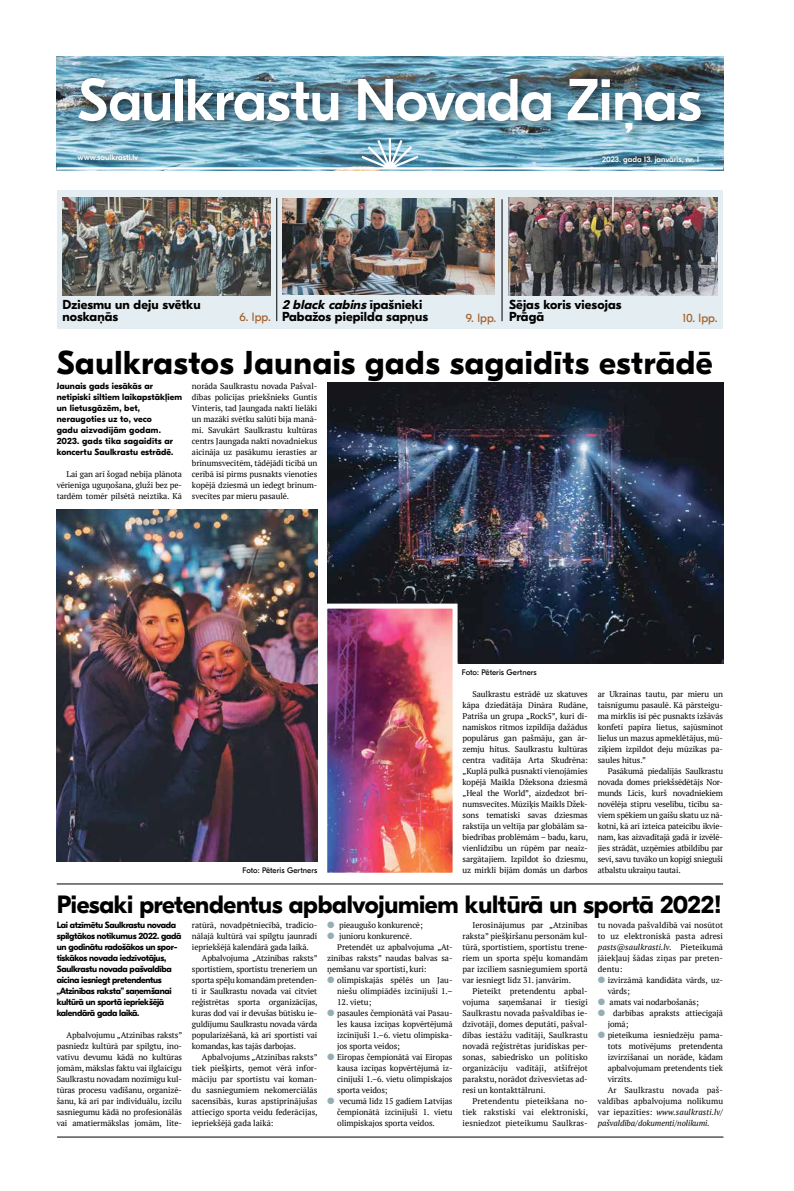
<style>
.page{position:relative;width:794px;height:1191px;background:#fff}
.page>*{position:absolute;margin:0;border:0;box-sizing:border-box;transform-origin:0 0}
.t1{font:500 59px "GT Eesti Pro Display";letter-spacing:-.02em;color:#fff}
.t2{font:700 33px "GT Eesti Pro Display";letter-spacing:.02em;color:#000}
.t3{font:700 25px "GT Eesti Pro Display";letter-spacing:-.01em;color:#000}
.t4{font:700 13px/12px "GT Eesti Pro Display";letter-spacing:.01em;color:#000}
.t5{font:12px "GT Eesti Pro Display";color:#a5612d}
.t6{font:700 9px/11px "GT Eesti Pro Display";letter-spacing:-.03em;color:#000}
.t7{font:700 9px/11px "GT Eesti Pro Display";letter-spacing:.01em;color:#000}
.t8{font:8.3px/11px "PT Serif";letter-spacing:-.01em;color:#000;text-align:justify}
.t9{font:8.3px "PT Serif";letter-spacing:.01em;color:#000}
.t10{font:italic 8.3px "PT Serif";letter-spacing:.01em;color:#000}
.t11{font:italic 8.3px "PT Serif";letter-spacing:-.01em;color:#000}
.t12{font:500 8px "GT Eesti Pro Display";color:#fff}
.t13{font:8px "GT Eesti Pro Display";color:#000}
.s1{font-style:italic}
.s2{font-weight:700;font-size:13px;color:#000}
.s3{font-style:normal}
</style>
<div class="page">
<img style="left:57px;top:56px;width:666px;height:114px">
<hr style="left:57px;top:1136px;width:666px;height:1px;background:#000">
<div style="left:57px;top:190px;width:666px;height:138px;background:#e4edf1"></div>
<img style="left:508px;top:198px;width:209px;height:97px">
<img style="left:282px;top:198px;width:212px;height:97px">
<img style="left:62px;top:198px;width:209px;height:97px">
<div style="left:598px;top:153px;width:108px;height:18px;background:#000;opacity:.75"></div>
<hr style="left:276px;top:198px;width:1px;height:123px;background:#000">
<hr style="left:502px;top:199px;width:1px;height:122px;background:#000">
<img style="left:57px;top:138px;width:666px;height:31px">
<div style="left:74px;top:73px;width:639px;height:73px;background:#000;opacity:.5"></div>
<hr style="left:57px;top:883px;width:666px;height:1px;background:#000">
<img style="left:57px;top:509px;width:260px;height:352px">
<img style="left:327px;top:383px;width:396px;height:280px">
<img style="left:327px;top:601px;width:133px;height:272px">
<h1 class="t1" style="left:78px;top:68px;width:625px">Saulkrastu Novada Ziņas</h1>
<p class="t12" style="left:78px;top:153px;width:62px">www.saulkrasti.lv</p>
<p class="t12" style="left:602px;top:155px;width:99px">2023. gada 13. janvāris, nr. 1</p>
<h3 class="t4" style="left:62px;top:298px;width:140px">Dziesmu un deju svētku noskaņās</h3>
<h3 class="t4" style="left:282px;top:298px;width:148px"><span class="s1">2 black cabins</span> īpašnieki<br>Pabažos piepilda sapņus</h3>
<h3 class="t4" style="left:509px;top:298px;width:114px">Sējas koris viesojas</h3>
<h3 class="t5" style="left:239px;top:310px;width:33px">6. lpp.</h3>
<h3 class="t5" style="left:466px;top:311px;width:80px">9. lpp. <span class="s2">Prāgā</span></h3>
<h3 class="t5" style="left:682px;top:311px;width:36px">10. lpp.</h3>
<h2 class="t2" style="left:57px;top:344px;width:657px">Saulkrastos Jaunais gads sagaidīts estrādē</h2>
<p class="t7" style="left:57px;top:380px;width:127px">Jaunais gads iesākās ar netipiski siltiem laikapstākļiem un lietusgāzēm, bet, neraugoties uz to, veco<br>gadu aizvadījām godam.<br>2023. gads tika sagaidīts ar koncertu Saulkrastu estrādē.</p>
<p class="t8" style="left:57px;top:468px;width:127px;text-indent:10px">Lai gan arī šogad nebija plānota vērienīga uguņošana, gluži bez pe&shy;tardēm tomēr pilsētā neiztika. Kā</p>
<p class="t8" style="left:192px;top:380px;width:127px">norāda Saulkrastu novada Pašval&shy;dības policijas priekšnieks Guntis Vinteris, tad Jaungada naktī lielāki un mazāki svētku salūti bija manā&shy;mi. Savukārt Saulkrastu kultūras centrs Jaungada naktī novadniekus aicināja uz pasākumu ierasties ar brīnumsvecītēm, tādējādi ticībā un cerībā īsi pirms pusnakts vienoties kopējā dziesmā un iedegt brīnum&shy;svecītes par mieru pasaulē.</p>
<p class="t13" style="left:462px;top:668px;width:76px">Foto: Pēteris Gertners</p>
<p class="t8" style="left:462px;top:688px;width:127px;text-indent:10px">Saulkrastu estrādē uz skatuves kāpa dziedātāja Dināra Rudāne, Patriša un grupa „Rock5”, kuri di&shy;namiskos ritmos izpildīja dažādus populārus gan pašmāju, gan ār&shy;zemju hitus. Saulkrastu kultūras centra vadītāja Arta Skudrēna: „Kuplā pulkā pusnaktī vienojāmies kopējā Maikla Džeksona dziesmā „Heal the World”, aizdedzot brī&shy;numsvecītes. Mūziķis Maikls Džek&shy;sons tematiski savas dziesmas rakstīja un veltīja par globālām sa&shy;biedrības problēmām – badu, karu, vienlīdzību un rūpēm par neaiz&shy;sargātajiem. Izpildot šo dziesmu, uz mirkli bijām domās un darbos</p>
<p class="t8" style="left:598px;top:688px;width:127px">ar Ukrainas tautu, par mieru un taisnīgumu pasaulē. Kā pārsteigu&shy;ma mirklis īsi pēc pusnakts izšāvās konfetī papīra lietus, sajūsminot lielus un mazus apmeklētājus, mū&shy;ziķiem izpildot deju mūzikas pa&shy;saules hitus.”</p>
<p class="t8" style="left:598px;top:765px;width:127px;text-indent:10px">Pasākumā piedalījās Saulkrastu novada domes priekšsēdētājs Nor&shy;munds Līcis, kurš novadniekiem novēlēja stipru veselību, ticību sa&shy;viem spēkiem un gaišu skatu uz nā&shy;kotni, kā arī izteica pateicību ikvie&shy;nam, kas aizvadītajā gadā ir izvēlē&shy;jies strādāt, uzņēmies atbildību par sevi, savu tuvāko un kopīgi snieguši atbalstu ukraiņu tautai.</p>
<h3 class="t3" style="left:57px;top:891px;width:667px">Piesaki pretendentus apbalvojumiem kultūrā un sportā 2022!</h3>
<p class="t6" style="left:57px;top:919px;width:126px">Lai atzīmētu Saulkrastu novada spilgtākos notikumus 2022. gadā un godinātu radošākos un spor&shy;tiskākos novada iedzīvotājus,<br>Saulkrastu novada pašvaldība aicina iesniegt pretendentus „Atzinības raksta” saņemšanai kultūrā un sportā iepriekšējā kalendārā gada laikā.</p>
<p class="t8" style="left:57px;top:1029px;width:127px;text-indent:10px">Apbalvojumu „Atzinības raksts” pasniedz kultūrā par spilgtu, ino&shy;vatīvu devumu kādā no kultūras jomām, mākslas faktu vai ilglaicīgu Saulkrastu novadam nozīmīgu kul&shy;tūras procesu vadīšanu, organizē&shy;šanu, kā arī par individuālu, izcilu sasniegumu kādā no profesionālās vai amatiermākslas jomām, lite-</p>
<p class="t13" style="left:242px;top:866px;width:76px">Foto: Pēteris Gertners</p>
<p class="t8" style="left:339px;top:919px;width:85px">pieaugušo konkurencē;</p>
<p class="t8" style="left:339px;top:930px;width:74px">junioru konkurencē.</p>
<p class="t8" style="left:337px;top:941px;width:117px">Pretendēt uz apbalvojuma „At-</p>
<p class="t8" style="left:327px;top:952px;width:127px">zinības raksts” naudas balvas sa-</p>
<p class="t8" style="left:327px;top:963px;width:101px">ņemšanu var sportisti, kuri:</p>
<p class="t8" style="left:337px;top:974px;width:117px">olimpiskajās spēlēs un Jau-</p>
<p class="t8" style="left:337px;top:985px;width:117px">niešu olimpiādēs izcīnījuši 1.–</p>
<p class="t8" style="left:337px;top:996px;width:117px;text-align:left">12. vietu;<br>pasaules čempionātā vai Pasau&shy;les kausa izcīņas kopvērtējumā izcīnījuši 1.–6. vietu olimpiska&shy;jos sporta veidos;<br>Eiropas čempionātā vai Eiropas kausa izcīņas kopvērtējumā iz&shy;cīnījuši 1.–6. vietu olimpiskajos sporta veidos;<br>vecumā līdz 15 gadiem Latvijas čempionātā izcīnījuši 1. vietu olimpiskajos sporta veidos.</p>
<p class="t8" style="left:598px;top:919px;width:127px">tu novada pašvaldībā vai nosūtot to uz elektroniskā pasta adresi <span class="s1">pasts@saulkrasti.lv.</span> Pieteikumā jāiekļauj šādas ziņas par preten&shy;dentu:</p>
<p class="t8" style="left:607px;top:974px;width:117px;text-align:left">izvirzāmā kandidāta vārds, uz&shy;vārds;<br>amats vai nodarbošanās;</p>
<p class="t8" style="left:613px;top:1007px;width:111px">darbības apraksts attiecīgajā</p>
<p class="t8" style="left:607px;top:1018px;width:22px">jomā;</p>
<p class="t8" style="left:607px;top:1029px;width:117px">pieteikuma iesniedzēju pama-</p>
<p class="t8" style="left:607px;top:1040px;width:117px">tots motivējums pretendenta</p>
<p class="t8" style="left:607px;top:1051px;width:117px">izvirzīšanai un norāde, kādam</p>
<p class="t8" style="left:607px;top:1062px;width:117px">apbalvojumam pretendents tiek</p>
<p class="t8" style="left:607px;top:1073px;width:26px">virzīts.</p>
<p class="t9" style="left:607px;top:1084px;width:117px">Ar Saulkrastu novada paš-</p>
<p class="t9" style="left:598px;top:1095px;width:127px">valdības apbalvojuma nolikumu</p>
<p class="t10" style="left:598px;top:1106px;width:127px"><span class="s3">var iepazīties:</span> www.saulkrasti.lv/</p>
<p class="t11" style="left:598px;top:1117px;width:113px">pašvaldība/dokumenti/nolikumi.</p>
<p class="t8" style="left:462px;top:919px;width:127px;text-indent:10px">Ierosinājumus par „Atzinības raksta” piešķiršanu personām kul&shy;tūrā, sportistiem, sportistu trene&shy;riem un sporta spēļu komandām par izciliem sasniegumiem sportā var iesniegt līdz 31. janvārim.</p>
<p class="t8" style="left:462px;top:985px;width:127px;text-indent:10px">Pieteikt pretendentu apbal&shy;vojuma saņemšanai ir tiesīgi Saulkrastu novada pašvaldības ie&shy;dzīvotāji, domes deputāti, pašval&shy;dības iestāžu vadītāji, Saulkrastu novadā reģistrētas juridiskas per&shy;sonas, sabiedrisko un politisko organizāciju vadītāji, atšifrējot parakstu, norādot dzīvesvietas ad&shy;resi un kontakttālruni.</p>
<p class="t8" style="left:462px;top:1095px;width:127px;text-indent:10px">Pretendentu pieteikšana no&shy;tiek rakstiski vai elektroniski, iesniedzot pieteikumu Saulkras-</p>
<p class="t8" style="left:192px;top:919px;width:127px">ratūrā, novadpētniecībā, tradicio&shy;nālajā kultūrā vai spilgtu jaunradi iepriekšējā kalendārā gada laikā.</p>
<p class="t8" style="left:192px;top:952px;width:127px;text-indent:10px">Apbalvojuma „Atzinības raksts” sportistiem, sportistu treneriem un sporta spēļu komandām pretenden&shy;ti ir Saulkrastu novada vai citviet reģistrētas sporta organizācijas, kuras dod vai ir devušas būtisku ie&shy;guldījumu Saulkrastu novada vārda popularizēšanā, kā arī sportisti vai komandas, kas tajās darbojas.</p>
<p class="t8" style="left:192px;top:1051px;width:127px;text-indent:10px">Apbalvojums „Atzinības raksts” tiek piešķirts, ņemot vērā infor&shy;māciju par sportistu vai koman&shy;du sasniegumiem nekomerciālās sacensībās, kuras apstiprinājušas attiecīgo sporta veidu federācijas, iepriekšējā gada laikā:</p>
</div>
